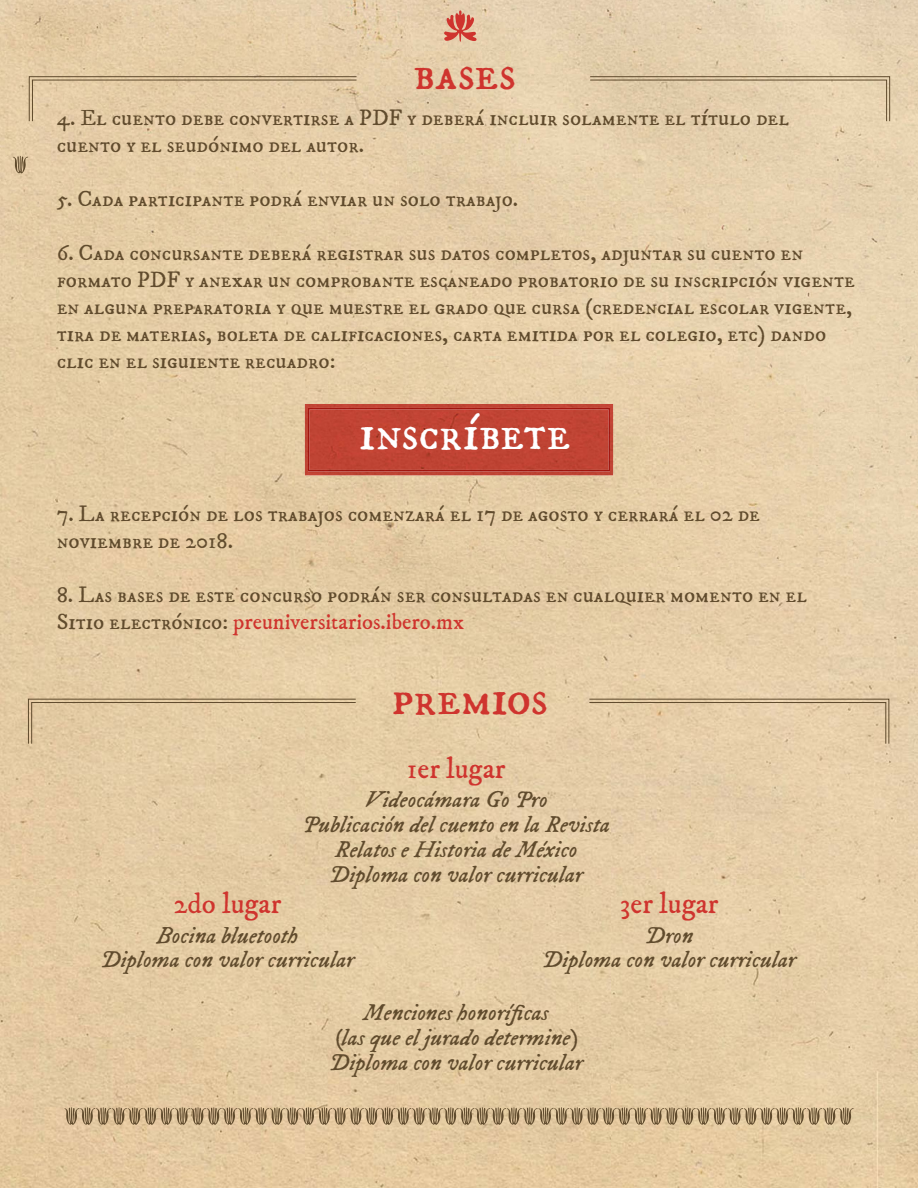
<style>
.page{position:relative;width:918px;height:1188px;background:#fff}
.page>*{position:absolute;margin:0;border:0;box-sizing:border-box;transform-origin:0 0}
.t1{font:49.95px "IM FELL DW Pica SC";color:#cf342e}
.t2{font:49.95px "IM FELL DW Pica SC";letter-spacing:-.005em;color:#fff}
.t3{font:28.8px "IM FELL DW Pica Roman";color:#cf342e}
.t4{font:23.1px/24.9px "IM FELL DW Pica Italic";color:#604b2d;text-align:center}
.t5{font:22.5px/27px "IM FELL DW Pica SC";color:#604b2d}
.t6{font:22.5px "IM FELL DW Pica Roman";color:#cf342e}
.s1{font-family:"IM FELL DW Pica SC";color:#604b2d}
</style>
<div class="page">
<img style="left:0;top:258px;width:306px;height:930px">
<img style="left:0;top:0;width:918px;height:258px">
<img style="left:306px;top:465px;width:612px;height:723px">
<img style="left:306px;top:258px;width:612px;height:155px">
<img style="left:613px;top:413px;width:305px;height:52px">
<svg style="left:13px;top:156px;width:15px;height:17px"></svg>
<svg style="left:444px;top:10px;width:33px;height:32px"></svg>
<svg style="left:29px;top:76px;width:328px;height:46px"></svg>
<svg style="left:589px;top:76px;width:301px;height:46px"></svg>
<img style="left:305px;top:404px;width:308px;height:71px">
<img style="left:308px;top:408px;width:302px;height:63px">
<svg style="left:64px;top:1107px;width:790px;height:18px"></svg>
<svg style="left:28px;top:698px;width:328px;height:46px"></svg>
<svg style="left:589px;top:698px;width:301px;height:46px"></svg>
<h1 class="t1" style="left:414px;top:43px;width:104px">bases</h1>
<p class="t5" style="left:57px;top:105px;width:734px">4. El cuento debe convertirse a PDF y deberá incluir solamente el título del cuento y el seudónimo del autor.</p>
<p class="t5" style="left:57px;top:186px;width:463px">5. Cada participante podrá enviar un solo trabajo.</p>
<p class="t5" style="left:57px;top:240px;width:800px">6. Cada concursante deberá registrar sus datos completos, adjuntar su cuento en formato PDF y anexar un comprobante escaneado probatorio de su inscripción vigente en alguna preparatoria y que muestre el grado que cursa (credencial escolar vigente, tira de materias, boleta de calificaciones, carta emitida por el colegio, etc) dando clic en el siguiente recuadro:</p>
<h1 class="t2" style="left:359px;top:404px;width:213px">inscríbete</h1>
<p class="t5" style="left:57px;top:501px;width:705px">7. La recepción de los trabajos comenzará el 17 de agosto y cerrará el 02 de noviembre de 2018.</p>
<p class="t5" style="left:57px;top:582px;width:752px">8. Las bases de este concurso podrán ser consultadas en cualquier momento en el</p>
<p class="t6" style="left:57px;top:608px;width:409px"><span class="s1">Sitio electrónico:</span> preuniversitarios.ibero.mx</p>
<h1 class="t1" style="left:392px;top:668px;width:158px">premios</h1>
<p class="t3" style="left:407px;top:751px;width:100px">1er lugar</p>
<p class="t3" style="left:173px;top:886px;width:110px">2do lugar</p>
<p class="t4" style="left:302px;top:788px;width:309px">Videocámara Go Pro<br>Publicación del cuento en la Revista<br>Relatos e Historia de México<br>Diploma con valor curricular</p>
<p class="t3" style="left:620px;top:886px;width:100px">3er lugar</p>
<p class="t4" style="left:101px;top:923px;width:255px">Bocina bluetooth<br>Diploma con valor curricular</p>
<p class="t4" style="left:542px;top:923px;width:255px">Dron<br>Diploma con valor curricular</p>
<p class="t4" style="left:329px;top:1001px;width:255px">Menciones honoríficas<br>(las que el jurado determine)<br>Diploma con valor curricular</p>
</div>
